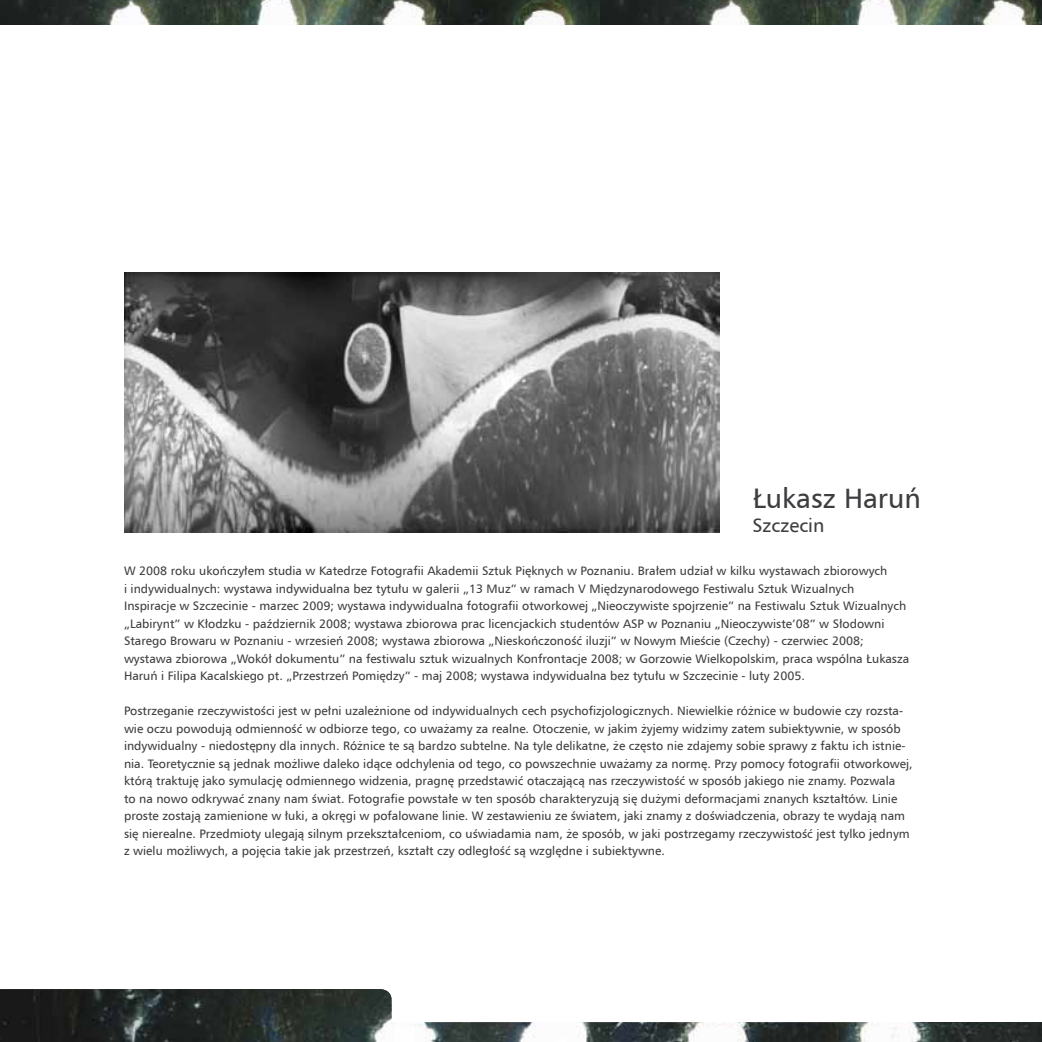
<style>
.page{position:relative;width:1042px;height:1042px;background:#fff}
.page>*{position:absolute;margin:0;border:0;box-sizing:border-box;transform-origin:0 0}
.t1{font:28px "Humnst 777 EU";color:#3e3d40}
.t2{font:19.25px "Humnst 777 EU";color:#3e3d40}
.t3{font:12.25px/17.5px "Humnst 777 EU";color:#3e3d40}
</style>
<div class="page">
<img style="left:0;top:989px;width:1042px;height:53px">
<img style="left:0;top:0;width:600px;height:24px">
<img style="left:600px;top:0;width:442px;height:24px">
<img style="left:124px;top:273px;width:595px;height:259px">
<h1 class="t1" style="left:752px;top:481px;width:170px">Łukasz Haruń</h1>
<h2 class="t2" style="left:752px;top:514px;width:74px">Szczecin</h2>
<p class="t3" style="left:124px;top:562px;width:787px">W 2008 roku ukończyłem studia w Katedrze Fotografii Akademii Sztuk Pięknych w Poznaniu. Brałem udział w kilku wystawach zbiorowych<br>i indywidualnych: wystawa indywidualna bez tytułu w galerii „13 Muz” w ramach V Międzynarodowego Festiwalu Sztuk Wizualnych<br>Inspiracje w Szczecinie - marzec 2009; wystawa indywidualna fotografii otworkowej „Nieoczywiste spojrzenie” na Festiwalu Sztuk Wizualnych „Labirynt” w Kłodzku - październik 2008; wystawa zbiorowa prac licencjackich studentów ASP w Poznaniu „Nieoczywiste’08” w Słodowni Starego Browaru w Poznaniu - wrzesień 2008; wystawa zbiorowa „Nieskończoność iluzji” w Nowym Mieście (Czechy) - czerwiec 2008; wystawa zbiorowa „Wokół dokumentu” na festiwalu sztuk wizualnych Konfrontacje 2008; w Gorzowie Wielkopolskim, praca wspólna Łukasza Haruń i Filipa Kacalskiego pt. „Przestrzeń Pomiędzy” - maj 2008; wystawa indywidualna bez tytułu w Szczecinie - luty 2005.</p>
<p class="t3" style="left:124px;top:702px;width:790px">Postrzeganie rzeczywistości jest w pełni uzależnione od indywidualnych cech psychofizjologicznych. Niewielkie różnice w budowie czy rozsta&shy;wie oczu powodują odmienność w odbiorze tego, co uważamy za realne. Otoczenie, w jakim żyjemy widzimy zatem subiektywnie, w sposób indywidualny - niedostępny dla innych. Różnice te są bardzo subtelne. Na tyle delikatne, że często nie zdajemy sobie sprawy z faktu ich istnie&shy;nia. Teoretycznie są jednak możliwe daleko idące odchylenia od tego, co powszechnie uważamy za normę. Przy pomocy fotografii otworkowej, którą traktuję jako symulację odmiennego widzenia, pragnę przedstawić otaczającą nas rzeczywistość w sposób jakiego nie znamy. Pozwala<br>to na nowo odkrywać znany nam świat. Fotografie powstałe w ten sposób charakteryzują się dużymi deformacjami znanych kształtów. Linie proste zostają zamienione w łuki, a okręgi w pofalowane linie. W zestawieniu ze światem, jaki znamy z doświadczenia, obrazy te wydają nam się nierealne. Przedmioty ulegają silnym przekształceniom, co uświadamia nam, że sposób, w jaki postrzegamy rzeczywistość jest tylko jednym z wielu możliwych, a pojęcia takie jak przestrzeń, kształt czy odległość są względne i subiektywne.</p>
</div>
